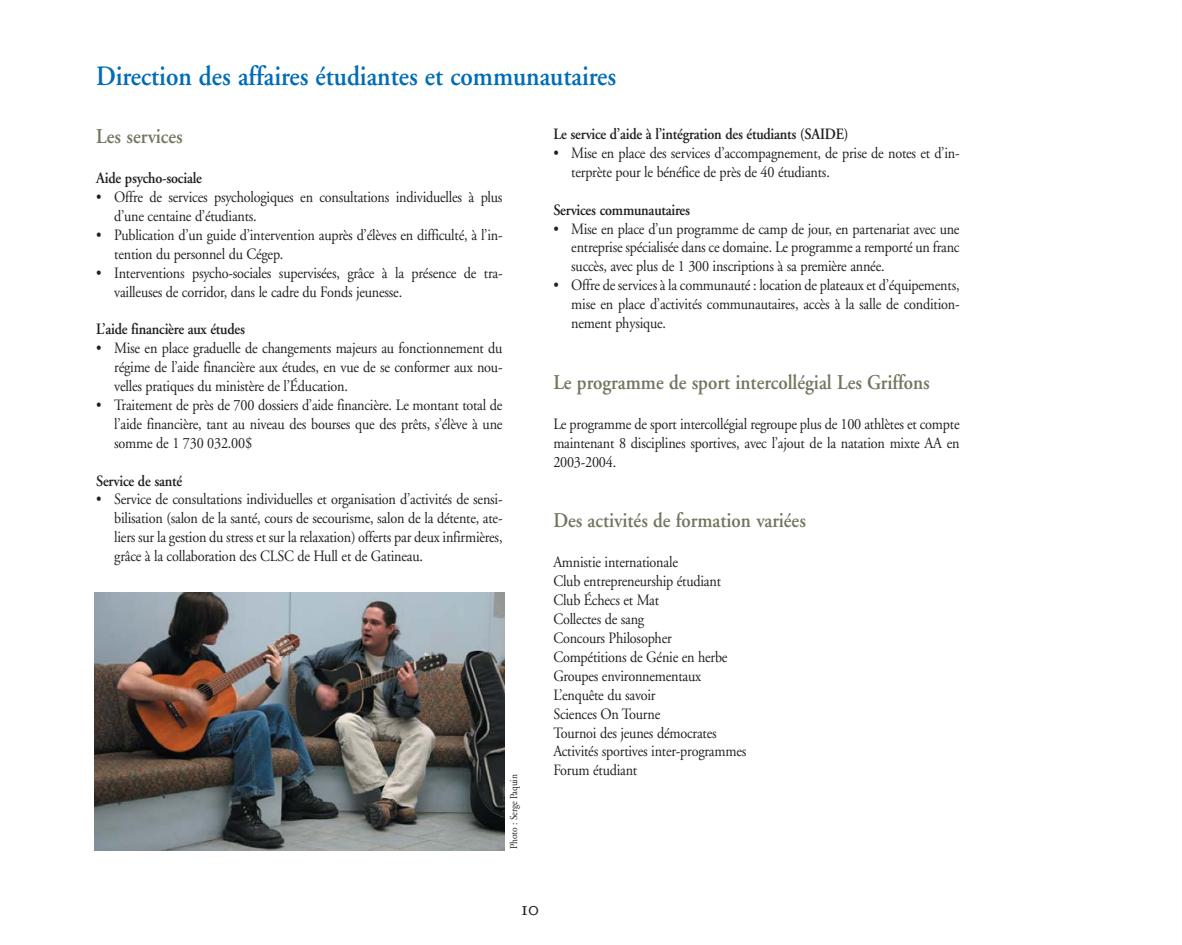
<style>
.page{position:relative;width:1182px;height:945px;background:#fff}
.page>*{position:absolute;margin:0;border:0;box-sizing:border-box;transform-origin:0 0}
.t1{font:600 28px "Adobe Garamond";color:#006cb6;scale:.9 1}
.t2{font:600 21px "Adobe Garamond";color:#757561;scale:.9 1}
.t3{font:21px "Adobe Garamond Exp";color:#231f20}
.t4{font:15.75px/18.9px "Adobe Garamond";letter-spacing:-.015em;color:#231f20;text-align:justify;scale:.9 1}
.t5{font:600 15.75px "Adobe Garamond";letter-spacing:-.015em;color:#231f20;scale:.9 1}
.t6{font:10.5px "Adobe Garamond";letter-spacing:-.015em;color:#231f20;scale:.9 1}
</style>
<div class="page">
<img style="left:94px;top:593px;width:410px;height:257px">
<h1 class="t1" style="left:96px;top:65px;width:579px">Direction des affaires étudiantes et communautaires</h1>
<h2 class="t2" style="left:96px;top:128px;width:98px">Les services</h2>
<p class="t5" style="left:96px;top:172px;width:119px">Aide psycho-sociale</p>
<p class="t4" style="left:114px;top:189px;width:433px;text-indent:-18px">• Offre de services psychologiques en consultations individuelles à plus d’une centaine d’étudiants.</p>
<p class="t4" style="left:114px;top:227px;width:433px;text-indent:-18px">• Publication d’un guide d’intervention auprès d’élèves en difficulté, à l’in&shy;tention du personnel du Cégep.</p>
<p class="t4" style="left:114px;top:265px;width:433px;text-indent:-18px">• Interventions psycho-sociales supervisées, grâce à la présence de tra&shy;vailleuses de corridor, dans le cadre du Fonds jeunesse.</p>
<p class="t5" style="left:96px;top:323px;width:167px">L’aide financière aux études</p>
<p class="t4" style="left:114px;top:340px;width:433px;text-indent:-18px">• Mise en place graduelle de changements majeurs au fonctionnement du régime de l’aide financière aux études, en vue de se conformer aux nou&shy;velles pratiques du ministère de l’Éducation.</p>
<p class="t4" style="left:114px;top:397px;width:433px;text-indent:-18px">• Traitement de près de 700 dossiers d’aide financière. Le montant total de l’aide financière, tant au niveau des bourses que des prêts, s’élève à une somme de 1 730 032.00$</p>
<p class="t5" style="left:96px;top:474px;width:97px">Service de santé</p>
<p class="t4" style="left:114px;top:491px;width:433px;text-indent:-18px">• Service de consultations individuelles et organisation d’activités de sensi&shy;bilisation (salon de la santé, cours de secourisme, salon de la détente, ate&shy;liers sur la gestion du stress et sur la relaxation) offerts par deux infirmières, grâce à la collaboration des CLSC de Hull et de Gatineau.</p>
<p class="t6" style="left:509px;top:849px;width:84px;rotate:-90deg">Photo : Serge Paquin</p>
<p class="t5" style="left:553px;top:128px;width:329px">Le service d’aide à l’intégration des étudiants (SAIDE)</p>
<p class="t4" style="left:571px;top:145px;width:433px;text-indent:-18px">• Mise en place des services d’accompagnement, de prise de notes et d’in&shy;terprète pour le bénéfice de près de 40 étudiants.</p>
<p class="t5" style="left:553px;top:203px;width:153px">Services communautaires</p>
<p class="t4" style="left:571px;top:221px;width:433px;text-indent:-18px">• Mise en place d’un programme de camp de jour, en partenariat avec une entreprise spécialisée dans ce domaine. Le programme a remporté un franc succès, avec plus de 1 300 inscriptions à sa première année.</p>
<p class="t4" style="left:571px;top:277px;width:433px;text-indent:-18px">• Offre de services à la communauté : location de plateaux et d’équipements, mise en place d’activités communautaires, accès à la salle de condition&shy;nement physique.</p>
<h2 class="t2" style="left:553px;top:373px;width:419px">Le programme de sport intercollégial Les Griffons</h2>
<p class="t4" style="left:553px;top:416px;width:453px">Le programme de sport intercollégial regroupe plus de 100 athlètes et compte maintenant 8 disciplines sportives, avec l’ajout de la natation mixte AA en 2003-2004.</p>
<h2 class="t2" style="left:553px;top:512px;width:282px">Des activités de formation variées</h2>
<p class="t4" style="left:553px;top:554px;width:216px;text-align:left">Amnistie internationale<br>Club entrepreneurship étudiant<br>Club Échecs et Mat<br>Collectes de sang<br>Concours Philosopher<br>Compétitions de Génie en herbe<br>Groupes environnementaux<br>L’enquête du savoir<br>Sciences On Tourne<br>Tournoi des jeunes démocrates<br>Activités sportives inter-programmes<br>Forum étudiant</p>
<h2 class="t3" style="left:521px;top:900px;width:19px">10</h2>
</div>
